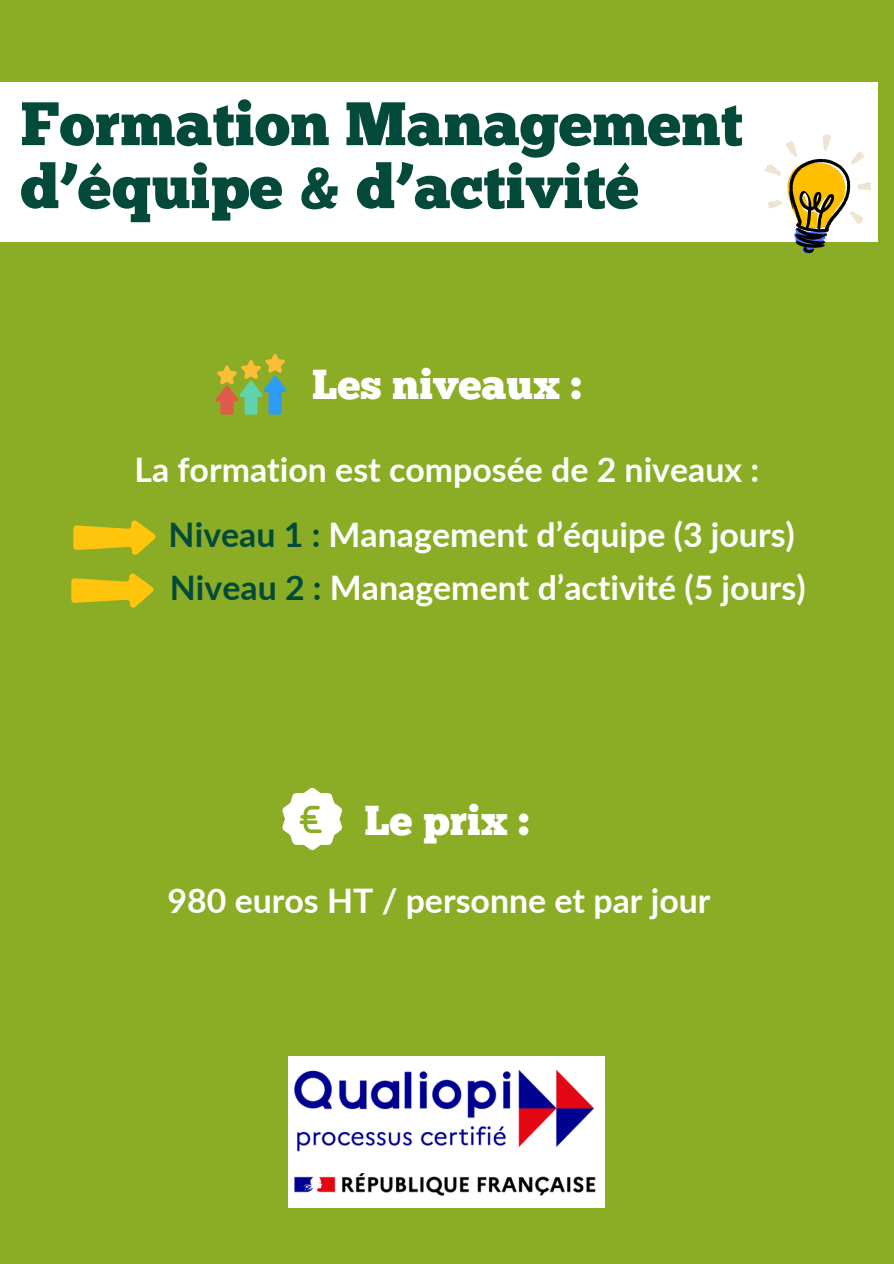
<style>
.page{position:relative;width:894px;height:1264px;background:#fff}
.page>*{position:absolute;margin:0;border:0;box-sizing:border-box;transform-origin:0 0}
.t1{font:61.2px/63px "Chunk Five";color:#044a3a}
.t2{font:41.85px "Chunk Five";color:#fff}
.t3{font:700 33.9px "Lato";color:#fff}
.s1{color:#044a3a}
</style>
<div class="page">
<div style="left:0;top:0;width:893px;height:1263px;background:#8bad25"></div>
<div style="left:0;top:82px;width:877px;height:159px;background:#fff"></div>
<svg style="left:763px;top:134px;width:109px;height:120px"></svg>
<img style="left:288px;top:1056px;width:316px;height:150px">
<svg style="left:215px;top:354px;width:71px;height:60px"></svg>
<svg style="left:73px;top:520px;width:82px;height:35px"></svg>
<svg style="left:71px;top:573px;width:82px;height:34px"></svg>
<svg style="left:282px;top:788px;width:60px;height:62px"></svg>
<h1 class="t1" style="left:20px;top:98px;width:723px">Formation Management d’équipe &amp; d’activité</h1>
<p class="t2" style="left:312px;top:367px;width:270px">Les niveaux :</p>
<p class="t3" style="left:134px;top:448px;width:626px">La formation est composée de 2 niveaux :</p>
<h2 class="t3" style="left:169px;top:514px;width:627px"><span class="s1">Niveau 1 :</span> Management d’équipe (3 jours)</h2>
<p class="t3" style="left:170px;top:566px;width:637px"><span class="s1">Niveau 2 :</span> Management d’activité (5 jours)</p>
<p class="t2" style="left:364px;top:803px;width:166px">Le prix :</p>
<p class="t3" style="left:167px;top:879px;width:544px">980 euros HT / personne et par jour</p>
</div>
